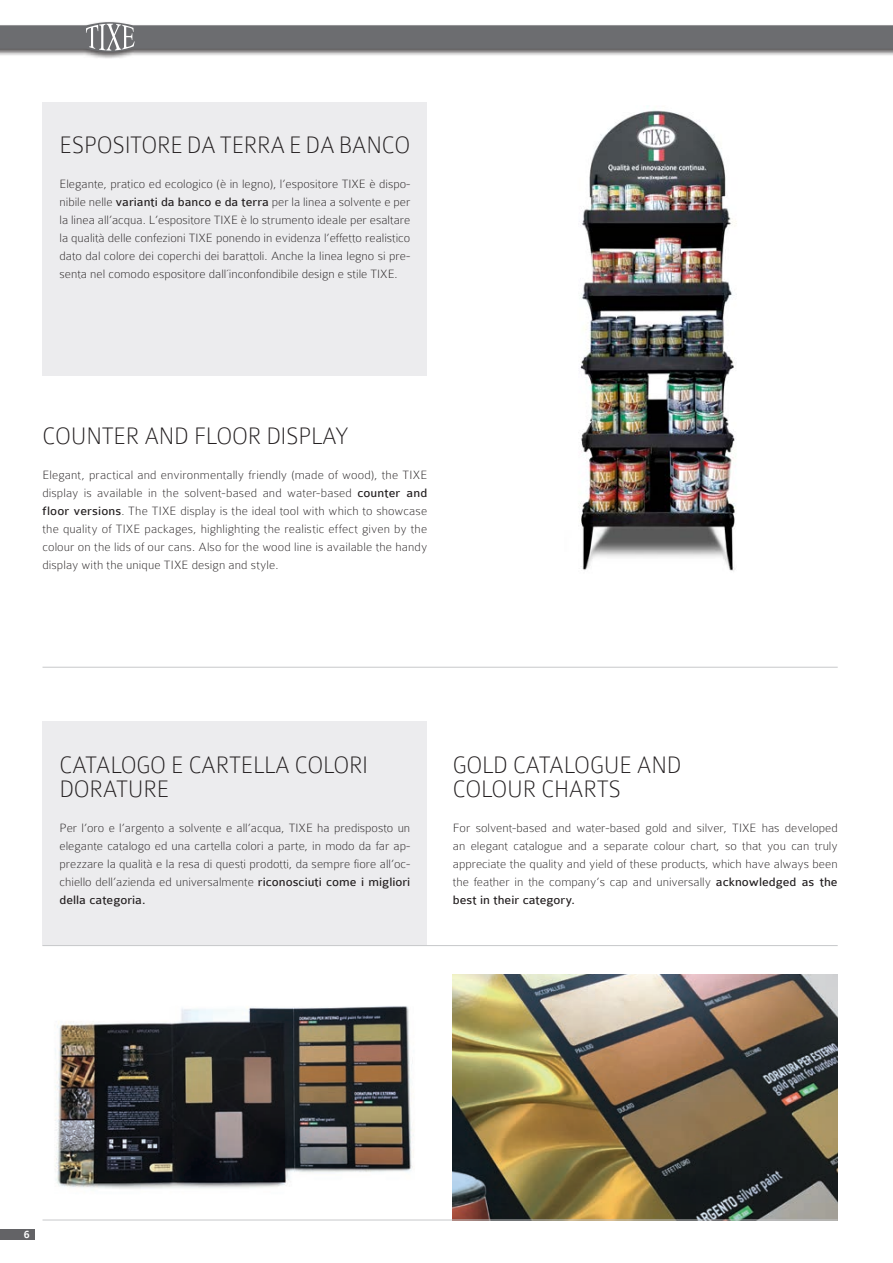
<style>
.page{position:relative;width:893px;height:1263px;background:#fff}
.page>*{position:absolute;margin:0;border:0;box-sizing:border-box;transform-origin:0 0}
.t1{font:100 25.5px/24px "Colaborate";letter-spacing:-.01em;color:#231f20;scale:.95 1}
.t2{font:100 12.9px/18px "Colaborate";color:#231f20;text-align:justify;scale:1.05 1}
.t3{font:500 11.7px "Colaborate";color:#fff;scale:.95 1}
.s1{font-weight:400}
</style>
<div class="page">
<div style="left:0;top:1229px;width:34px;height:10px;background:#636366"></div>
<div style="left:0;top:20px;width:893px;height:39px;background:#231f20;opacity:.75"></div>
<svg style="left:0;top:22px;width:893px;height:30px;background:#7f7f82"></svg>
<div style="left:43px;top:102px;width:384px;height:273px;background:#ececee"></div>
<div style="left:43px;top:722px;width:384px;height:224px;background:#ececee"></div>
<hr style="left:43px;top:667px;width:795px;height:1px;background:#c7c8ca">
<img style="left:453px;top:974px;width:385px;height:245px">
<img style="left:55px;top:1006px;width:359px;height:183px">
<hr style="left:43px;top:945px;width:795px;height:1px;background:#c7c8ca">
<hr style="left:43px;top:1219px;width:795px;height:1px;background:#c7c8ca">
<img style="left:580px;top:105px;width:157px;height:466px">
<h1 class="t1" style="left:60px;top:133px;width:371px">ESPOSITORE DA TERRA E DA BANCO</h1>
<p class="t2" style="left:60px;top:175px;width:336px">Elegante, pratico ed ecologico (è in legno), l’espositore TIXE è dispo&shy;nibile nelle <span class="s1">varianti da banco e da terra</span> per la linea a solvente e per la linea all’acqua. L’espositore TIXE è lo strumento ideale per esaltare la qualità delle confezioni TIXE ponendo in evidenza l’effetto realistico dato dal colore dei coperchi dei barattoli. Anche la linea legno si pre&shy;senta nel comodo espositore dall´inconfondibile design e stile TIXE.</p>
<h1 class="t1" style="left:43px;top:424px;width:323px">COUNTER AND FLOOR DISPLAY</h1>
<p class="t2" style="left:43px;top:466px;width:368px">Elegant, practical and environmentally friendly (made of wood), the TIXE display is available in the solvent-based and water-based <span class="s1">counter and floor versions</span>. The TIXE display is the ideal tool with which to showcase the quality of TIXE packages, highlighting the realistic effect given by the colour on the lids of our cans. Also for the wood line is available the handy display with the unique TIXE design and style.</p>
<h1 class="t1" style="left:60px;top:752px;width:326px">CATALOGO E CARTELLA COLORI<br>DORATURE</h1>
<p class="t2" style="left:60px;top:818px;width:336px">Per l’oro e l’argento a solvente e all’acqua, TIXE ha predisposto un elegante catalogo ed una cartella colori a parte, in modo da far ap&shy;prezzare la qualità e la resa di questi prodotti, da sempre fiore all’oc&shy;chiello dell’azienda ed universalmente <span class="s1">riconosciuti come i migliori della categoria.</span></p>
<h1 class="t1" style="left:453px;top:752px;width:242px">GOLD CATALOGUE AND<br>COLOUR CHARTS</h1>
<p class="t2" style="left:453px;top:818px;width:368px">For solvent-based and water-based gold and silver, TIXE has developed an elegant catalogue and a separate colour chart, so that you can truly appreciate the quality and yield of these products, which have always been the feather in the company’s cap and universally <span class="s1">acknowledged as the best in their category.</span></p>
<p class="t3" style="left:24px;top:1228px;width:8px">6</p>
</div>
